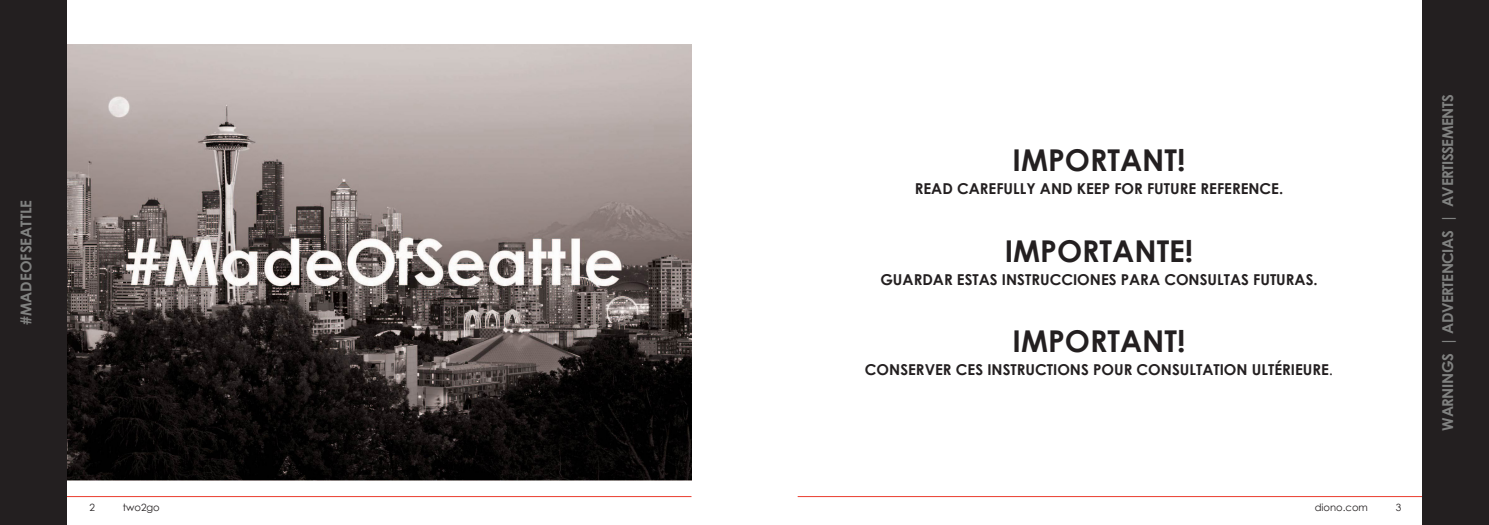
<style>
.page{position:relative;width:1489px;height:525px;background:#fff}
.page>*{position:absolute;margin:0;border:0;box-sizing:border-box;transform-origin:0 0}
.t1{font:700 30px "Century Gothic";color:#231f20}
.t2{font:700 15px "Century Gothic";color:#231f20}
.t3{font:700 15px "Century Gothic";letter-spacing:-.03em;color:#808180}
.t4{font:700 15px "Century Gothic";color:#808180}
.t5{font:10px "Century Gothic";color:#231f20}
.s1{font-weight:400}
</style>
<div class="page">
<hr style="left:797px;top:496px;width:638px;height:1px;background:#ea3d2f">
<hr style="left:53px;top:496px;width:638px;height:1px;background:#ea3d2f">
<div style="left:1421px;top:0;width:67px;height:524px;background:#231f20"></div>
<div style="left:0;top:0;width:67px;height:524px;background:#231f20"></div>
<img style="left:67px;top:44px;width:624px;height:436px">
<p class="t4" style="left:17px;top:325px;width:127px;rotate:-90deg">#MADEOFSEATTLE</p>
<p class="t1" style="left:1012px;top:142px;width:174px">IMPORTANT!</p>
<p class="t2" style="left:914px;top:179px;width:370px">READ CAREFULLY AND KEEP FOR FUTURE REFERENCE.</p>
<p class="t1" style="left:1004px;top:232px;width:190px">IMPORTANTE!</p>
<p class="t2" style="left:880px;top:269px;width:439px">GUARDAR ESTAS INSTRUCCIONES PARA CONSULTAS FUTURAS.</p>
<p class="t1" style="left:1012px;top:322px;width:174px">IMPORTANT!</p>
<p class="t2" style="left:864px;top:360px;width:469px">CONSERVER CES INSTRUCTIONS POUR CONSULTATION ULTÉRIEURE<span class="s1">.</span></p>
<p class="t5" style="left:89px;top:500px;width:7px">2</p>
<p class="t5" style="left:123px;top:500px;width:39px">two2go</p>
<p class="t5" style="left:1314px;top:501px;width:55px">diono.com</p>
<p class="t5" style="left:1395px;top:501px;width:7px">3</p>
<p class="t3" style="left:1437px;top:430px;width:337px;rotate:-90deg">WARNINGS | ADVERTENCIAS | AVERTISSEMENTS</p>
</div>
